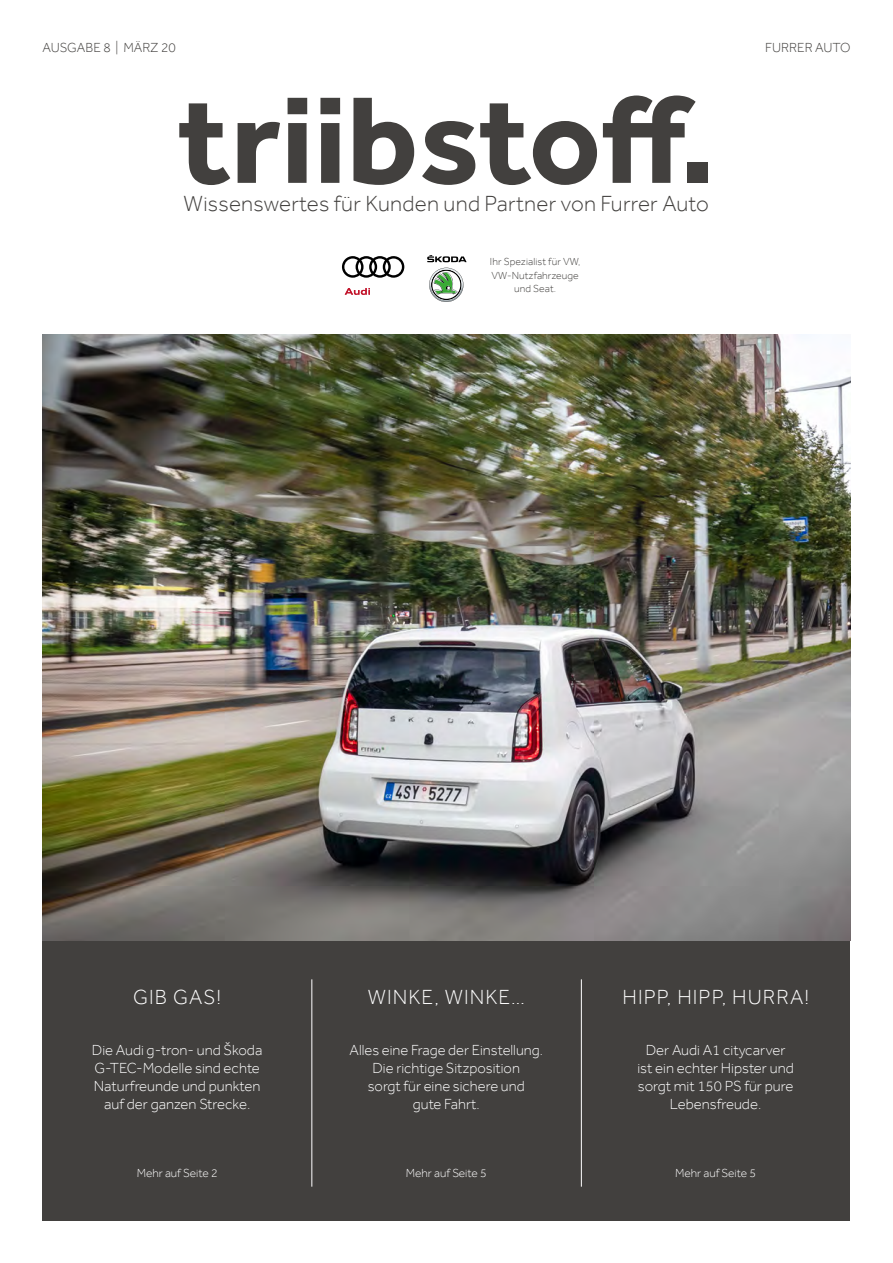
<style>
.page{position:relative;width:893px;height:1263px;background:#fff}
.page>*{position:absolute;margin:0;border:0;box-sizing:border-box;transform-origin:0 0}
.t1{font:700 127.5px "Effra";color:#42403e}
.t2{font:300 22.5px "Effra";letter-spacing:.01em;color:#42403e}
.t3{font:300 21px "Effra";letter-spacing:.05em;color:#fff}
.t4{font:300 15px/18px "Effra";color:#fff;text-align:center}
.t5{font:300 13.5px "Effra";color:#42403e}
.t6{font:300 12px "Effra";color:#fff}
.t7{font:300 10.5px/13.5px "Effra";letter-spacing:.01em;color:#42403e;text-align:center}
</style>
<div class="page">
<div style="left:43px;top:941px;width:807px;height:279px;background:#42403e"></div>
<hr style="left:312px;top:979px;width:1px;height:208px;background:#fff">
<hr style="left:581px;top:979px;width:1px;height:208px;background:#fff">
<svg style="left:345px;top:288px;width:25px;height:7px"></svg>
<svg style="left:342px;top:256px;width:62px;height:22px"></svg>
<svg style="left:429px;top:268px;width:34px;height:34px"></svg>
<svg style="left:427px;top:255px;width:40px;height:7px"></svg>
<img style="left:43px;top:335px;width:807px;height:606px">
<p class="t5" style="left:43px;top:39px;width:135px">AUSGABE 8 | MÄRZ 20</p>
<p class="t5" style="left:765px;top:39px;width:87px">FURRER AUTO</p>
<h1 class="t1" style="left:178px;top:64px;width:539px">triibstoff.</h1>
<h2 class="t2" style="left:184px;top:190px;width:527px">Wissenswertes für Kunden und Partner von Furrer Auto</h2>
<p class="t7" style="left:490px;top:255px;width:92px">Ihr Spezialist für VW,<br>VW-Nutzfahrzeuge und Seat.</p>
<h3 class="t3" style="left:133px;top:984px;width:89px">GIB GAS!</h3>
<p class="t4" style="left:92px;top:1041px;width:172px">Die Audi g-tron- und Škoda<br>G-TEC-Modelle sind echte<br>Naturfreunde und punkten auf der ganzen Strecke.</p>
<p class="t6" style="left:137px;top:1166px;width:82px">Mehr auf Seite 2</p>
<h3 class="t3" style="left:368px;top:984px;width:159px">WINKE, WINKE…</h3>
<h3 class="t3" style="left:623px;top:984px;width:188px">HIPP, HIPP, HURRA!</h3>
<p class="t4" style="left:350px;top:1041px;width:195px">Alles eine Frage der Einstellung.<br>Die richtige Sitzposition<br>sorgt für eine sichere und<br>gute Fahrt.</p>
<p class="t4" style="left:637px;top:1041px;width:158px">Der Audi A1 citycarver ist ein echter Hipster und sorgt mit 150 PS für pure<br>Lebensfreude.</p>
<p class="t6" style="left:406px;top:1166px;width:82px">Mehr auf Seite 5</p>
<p class="t6" style="left:675px;top:1166px;width:82px">Mehr auf Seite 5</p>
</div>
